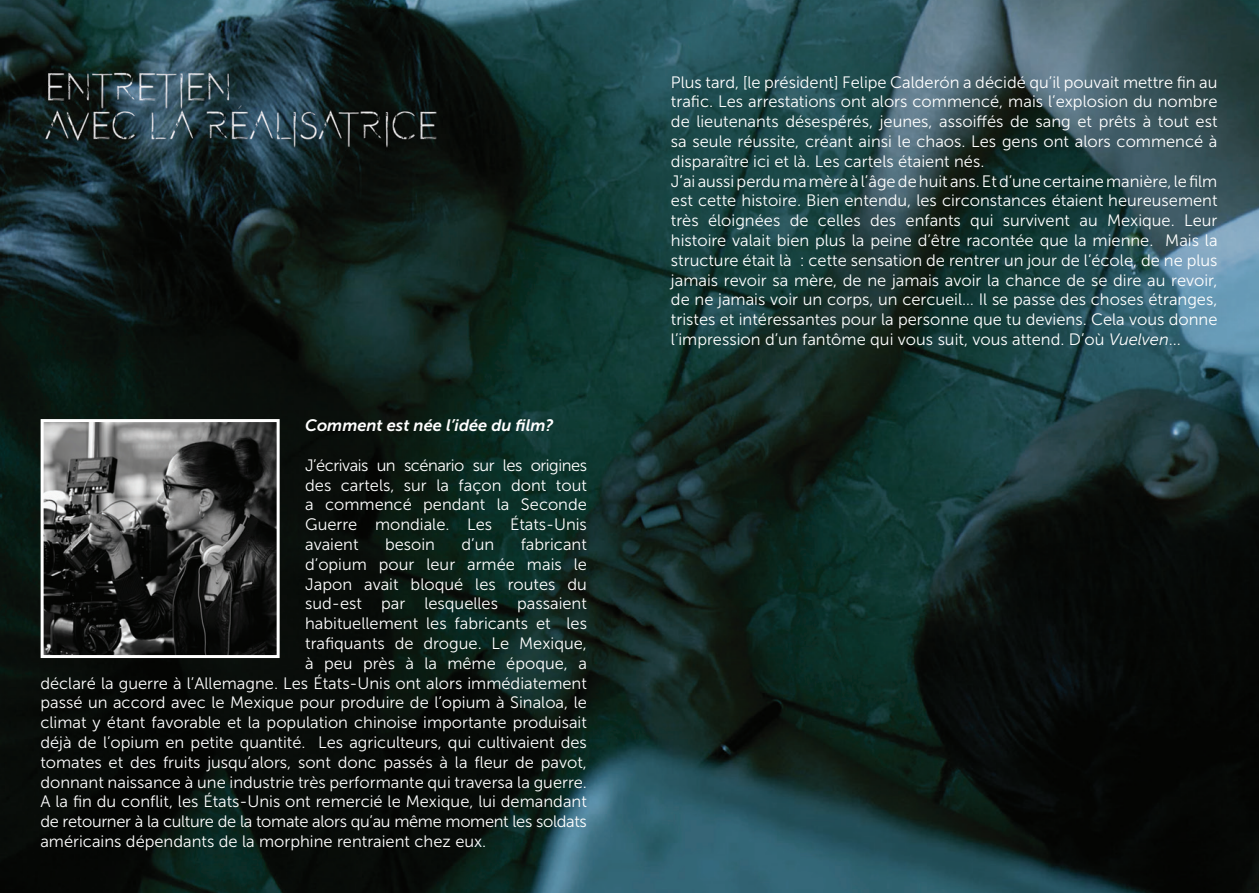
<style>
.page{position:relative;width:1259px;height:893px;background:#fff}
.page>*{position:absolute;margin:0;border:0;box-sizing:border-box;transform-origin:0 0}
.t1{font:16.5px/19.8px "Museo Sans 300";color:#fff;text-align:justify}
.t2{font:16.5px "Museo Sans 300";letter-spacing:-.02em;color:#fff}
.t3{font:italic 16.5px "Museo Sans 700";color:#fff}
.s1{font-style:italic}
</style>
<div class="page">
<img style="left:0;top:0;width:1259px;height:893px">
<img style="left:45px;top:423px;width:231px;height:231px">
<div style="left:41px;top:419px;width:239px;height:239px;border:3px solid #fff"></div>
<p class="t3" style="left:305px;top:416px;width:250px">Comment est née l’idée du film?</p>
<p class="t1" style="left:305px;top:455px;width:283px">J’écrivais un scénario sur les origines des cartels, sur la façon dont tout a commencé pendant la Seconde Guerre mondiale. Les États-Unis avaient</p>
<p class="t1" style="left:385px;top:535px;width:52px">besoin</p>
<p class="t1" style="left:461px;top:535px;width:34px">d’un</p>
<p class="t1" style="left:521px;top:535px;width:68px">fabricant</p>
<p class="t1" style="left:305px;top:554px;width:283px">d’opium pour leur armée mais le</p>
<p class="t1" style="left:305px;top:574px;width:283px">Japon avait bloqué les routes du</p>
<p class="t1" style="left:305px;top:594px;width:283px">sud-est par lesquelles passaient</p>
<p class="t1" style="left:305px;top:614px;width:283px">habituellement les fabricants et les</p>
<p class="t1" style="left:305px;top:634px;width:283px">trafiquants de drogue. Le Mexique,</p>
<p class="t1" style="left:305px;top:653px;width:283px">à peu près à la même époque, a</p>
<p class="t1" style="left:40px;top:673px;width:548px">déclaré la guerre à l’Allemagne. Les États-Unis ont alors immédiatement</p>
<p class="t1" style="left:40px;top:693px;width:548px">passé un accord avec le Mexique pour produire de l’opium à Sinaloa, le</p>
<p class="t1" style="left:40px;top:713px;width:548px">climat y étant favorable et la population chinoise importante produisait</p>
<p class="t1" style="left:40px;top:733px;width:548px">déjà de l’opium en petite quantité. Les agriculteurs, qui cultivaient des</p>
<p class="t1" style="left:40px;top:752px;width:548px">tomates et des fruits jusqu’alors, sont donc passés à la fleur de pavot,</p>
<p class="t1" style="left:40px;top:772px;width:548px">donnant naissance à une industrie très performante qui traversa la guerre.</p>
<p class="t1" style="left:40px;top:792px;width:548px">A la fin du conflit, les États-Unis ont remercié le Mexique, lui demandant</p>
<p class="t2" style="left:40px;top:813px;width:548px">de retourner à la culture de la tomate alors qu’au même moment les soldats</p>
<p class="t1" style="left:40px;top:832px;width:447px">américains dépendants de la morphine rentraient chez eux.</p>
<p class="t1" style="left:671px;top:72px;width:548px">Plus tard, [le président] Felipe Calderón a décidé qu’il pouvait mettre fin au trafic. Les arrestations ont alors commencé, mais l’explosion du nombre de lieutenants désespérés, jeunes, assoiffés de sang et prêts à tout est sa seule réussite, créant ainsi le chaos. Les gens ont alors commencé à disparaître ici et là. Les cartels étaient nés.</p>
<p class="t1" style="left:671px;top:171px;width:548px">J’ai aussi perdu ma mère à l’âge de huit ans. Et d’une certaine manière, le film est cette histoire. Bien entendu, les circonstances étaient heureusement très éloignées de celles des enfants qui survivent au Mexique. Leur histoire valait bien plus la peine d’être racontée que la mienne. Mais la structure était là : cette sensation de rentrer un jour de l’école, de ne plus jamais revoir sa mère, de ne jamais avoir la chance de se dire au revoir, de ne jamais voir un corps, un cercueil… Il se passe des choses étranges, tristes et intéressantes pour la personne que tu deviens. Cela vous donne l’impression d’un fantôme qui vous suit, vous attend. D’où <span class="s1">Vuelven</span>...</p>
</div>
